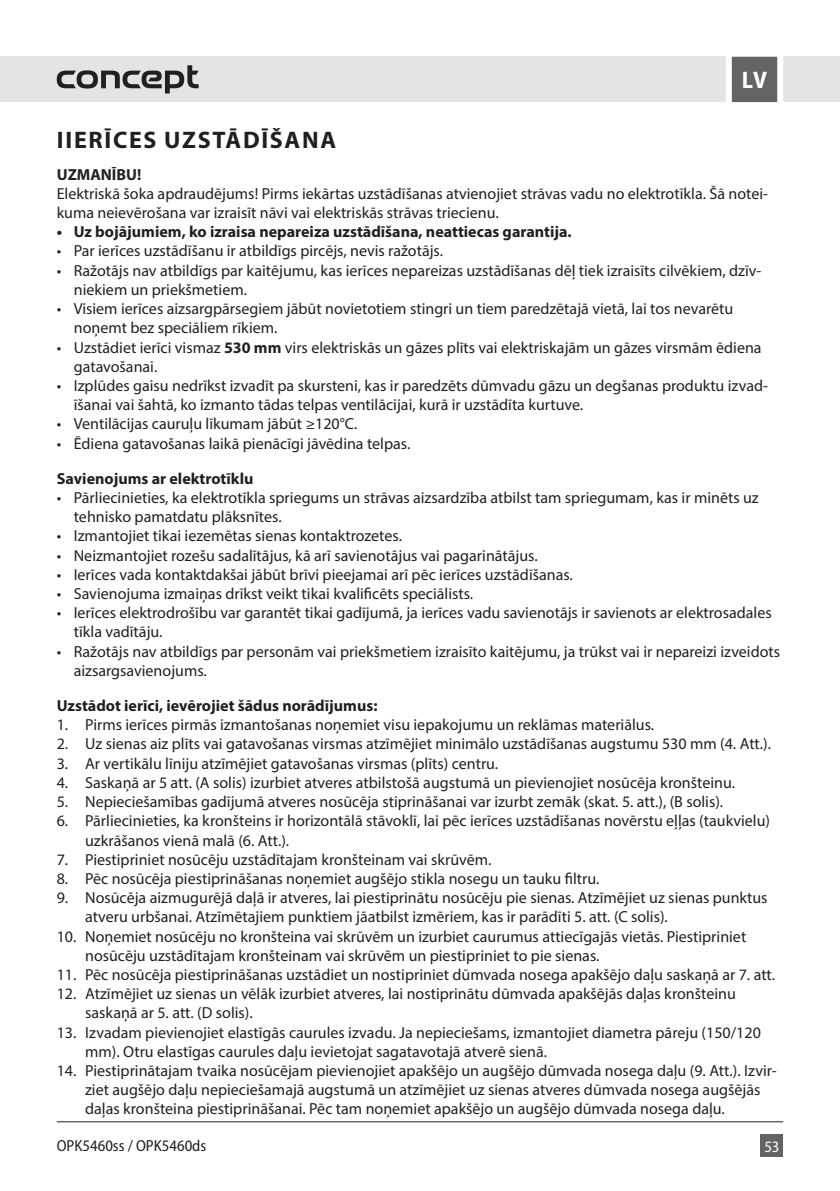
<style>
.page{position:relative;width:840px;height:1191px;background:#fff}
.page>*{position:absolute;margin:0;border:0;box-sizing:border-box;transform-origin:0 0}
.t1{font:700 24px "Myriad Pro";letter-spacing:.07em;color:#231f20}
.t2{font:700 semi-condensed 24px "Myriad Pro";color:#fff}
.t3{font:16px/19.2px "Myriad Pro";color:#231f20}
.t4{font:700 16px "Myriad Pro";color:#231f20}
.t5{font:semi-condensed 16px "Myriad Pro";color:#231f20}
.t6{font:semi-condensed 16px "Myriad Pro";color:#fff}
.s1{font-weight:700}
</style>
<div class="page">
<div style="left:0;top:57px;width:839px;height:45px;background:#e4e4e4"></div>
<div style="left:760px;top:1134px;width:22px;height:23px;background:#646463"></div>
<svg style="left:722px;top:56px;width:63px;height:47px;background:#909090"></svg>
<hr style="left:57px;top:1121px;width:725px;height:1px;background:#231f20">
<svg style="left:57px;top:65px;width:141px;height:28px"></svg>
<h1 class="t2" style="left:741px;top:67px;width:27px">LV</h1>
<h1 class="t1" style="left:57px;top:125px;width:280px">IIERĪCES UZSTĀDĪŠANA</h1>
<p class="t4" style="left:57px;top:164px;width:86px">UZMANĪBU!</p>
<p class="t3" style="left:57px;top:184px;width:712px">Elektriskā šoka apdraudējums! Pirms iekārtas uzstādīšanas atvienojiet strāvas vadu no elektrotīkla. Šā notei&shy;kuma neievērošana var izraisīt nāvi vai elektriskās strāvas triecienu.</p>
<p class="t4" style="left:57px;top:221px;width:516px">• Uz bojājumiem, ko izraisa nepareiza uzstādīšana, neattiecas garantija.</p>
<p class="t3" style="left:57px;top:241px;width:387px">• Par ierīces uzstādīšanu ir atbildīgs pircējs, nevis ražotājs.</p>
<p class="t3" style="left:74px;top:260px;width:688px;text-indent:-17px">• Ražotājs nav atbildīgs par kaitējumu, kas ierīces nepareizas uzstādīšanas dēļ tiek izraisīts cilvēkiem, dzīv&shy;niekiem un priekšmetiem.</p>
<p class="t3" style="left:74px;top:299px;width:660px;text-indent:-17px">• Visiem ierīces aizsargpārsegiem jābūt novietotiem stingri un tiem paredzētajā vietā, lai tos nevarētu noņemt bez speciāliem rīkiem.</p>
<p class="t3" style="left:74px;top:337px;width:689px;text-indent:-17px">• Uzstādiet ierīci vismaz <span class="s1">530 mm</span> virs elektriskās un gāzes plīts vai elektriskajām un gāzes virsmām ēdiena gatavošanai.</p>
<p class="t3" style="left:74px;top:376px;width:695px;text-indent:-17px">• Izplūdes gaisu nedrīkst izvadīt pa skursteni, kas ir paredzēts dūmvadu gāzu un degšanas produktu izvad&shy;īšanai vai šahtā, ko izmanto tādas telpas ventilācijai, kurā ir uzstādīta kurtuve.</p>
<p class="t3" style="left:57px;top:414px;width:302px">• Ventilācijas cauruļu līkumam jābūt ≥120°C.</p>
<p class="t3" style="left:57px;top:433px;width:355px">• Ēdiena gatavošanas laikā pienācīgi jāvēdina telpas.</p>
<p class="t4" style="left:57px;top:468px;width:198px">Savienojums ar elektrotīklu</p>
<p class="t3" style="left:74px;top:488px;width:686px;text-indent:-17px">• Pārliecinieties, ka elektrotīkla spriegums un strāvas aizsardzība atbilst tam spriegumam, kas ir minēts uz tehnisko pamatdatu plāksnītes.</p>
<p class="t3" style="left:57px;top:526px;width:346px">• Izmantojiet tikai iezemētas sienas kontaktrozetes.</p>
<p class="t3" style="left:57px;top:545px;width:482px">• Neizmantojiet rozešu sadalītājus, kā arī savienotājus vai pagarinātājus.</p>
<p class="t3" style="left:57px;top:564px;width:517px">• Ierīces vada kontaktdakšai jābūt brīvi pieejamai arī pēc ierīces uzstādīšanas.</p>
<p class="t3" style="left:57px;top:584px;width:418px">• Savienojuma izmaiņas drīkst veikt tikai kvalificēts speciālists.</p>
<p class="t3" style="left:74px;top:603px;width:699px;text-indent:-17px">• Ierīces elektrodrošību var garantēt tikai gadījumā, ja ierīces vadu savienotājs ir savienots ar elektrosadales tīkla vadītāju.</p>
<p class="t3" style="left:74px;top:641px;width:707px;text-indent:-17px">• Ražotājs nav atbildīgs par personām vai priekšmetiem izraisīto kaitējumu, ja trūkst vai ir nepareizi izveidots aizsargsavienojums.</p>
<p class="t4" style="left:57px;top:695px;width:322px">Uzstādot ierīci, ievērojiet šādus norādījumus:</p>
<p class="t3" style="left:57px;top:715px;width:598px">1. Pirms ierīces pirmās izmantošanas noņemiet visu iepakojumu un reklāmas materiālus.</p>
<p class="t3" style="left:57px;top:734px;width:715px">2. Uz sienas aiz plīts vai gatavošanas virsmas atzīmējiet minimālo uzstādīšanas augstumu 530 mm (4. Att.).</p>
<p class="t3" style="left:57px;top:753px;width:443px">3. Ar vertikālu līniju atzīmējiet gatavošanas virsmas (plīts) centru.</p>
<p class="t3" style="left:57px;top:772px;width:679px">4. Saskaņā ar 5 att. (A solis) izurbiet atveres atbilstošā augstumā un pievienojiet nosūcēja kronšteinu.</p>
<p class="t3" style="left:57px;top:792px;width:667px">5. Nepieciešamības gadījumā atveres nosūcēja stiprināšanai var izurbt zemāk (skat. 5. att.), (B solis).</p>
<p class="t3" style="left:85px;top:811px;width:686px;text-indent:-28px">6. Pārliecinieties, ka kronšteins ir horizontālā stāvoklī, lai pēc ierīces uzstādīšanas novērstu eļļas (taukvielu) uzkrāšanos vienā malā (6. Att.).</p>
<p class="t3" style="left:57px;top:849px;width:436px">7. Piestipriniet nosūcēju uzstādītajam kronšteinam vai skrūvēm.</p>
<p class="t3" style="left:57px;top:868px;width:544px">8. Pēc nosūcēja piestiprināšanas noņemiet augšējo stikla nosegu un tauku filtru.</p>
<p class="t3" style="left:85px;top:888px;width:683px;text-indent:-28px">9. Nosūcēja aizmugurējā daļā ir atveres, lai piestiprinātu nosūcēju pie sienas. Atzīmējiet uz sienas punktus atveru urbšanai. Atzīmētajiem punktiem jāatbilst izmēriem, kas ir parādīti 5. att. (C solis).</p>
<p class="t3" style="left:85px;top:926px;width:662px;text-indent:-28px">10. Noņemiet nosūcēju no kronšteina vai skrūvēm un izurbiet caurumus attiecīgajās vietās. Piestipriniet nosūcēju uzstādītajam kronšteinam vai skrūvēm un piestipriniet to pie sienas.</p>
<p class="t3" style="left:57px;top:964px;width:719px">11. Pēc nosūcēja piestiprināšanas uzstādiet un nostipriniet dūmvada nosega apakšējo daļu saskaņā ar 7. att.</p>
<p class="t3" style="left:85px;top:984px;width:652px;text-indent:-28px">12. Atzīmējiet uz sienas un vēlāk izurbiet atveres, lai nostiprinātu dūmvada apakšējās daļas kronšteinu saskaņā ar 5. att. (D solis).</p>
<p class="t3" style="left:85px;top:1022px;width:677px;text-indent:-28px">13. Izvadam pievienojiet elastīgās caurules izvadu. Ja nepieciešams, izmantojiet diametra pāreju (150/120 mm). Otru elastīgas caurules daļu ievietojat sagatavotajā atverē sienā.</p>
<p class="t3" style="left:85px;top:1060px;width:692px;text-indent:-28px">14. Piestiprinātajam tvaika nosūcējam pievienojiet apakšējo un augšējo dūmvada nosega daļu (9. Att.). Izvir&shy;ziet augšējo daļu nepieciešamajā augstumā un atzīmējiet uz sienas atveres dūmvada nosega augšējās daļas kronšteina piestiprināšanai. Pēc tam noņemiet apakšējo un augšējo dūmvada nosega daļu.</p>
<p class="t6" style="left:764px;top:1138px;width:16px">53</p>
<p class="t5" style="left:57px;top:1136px;width:151px">OPK5460ss / OPK5460ds</p>
</div>
